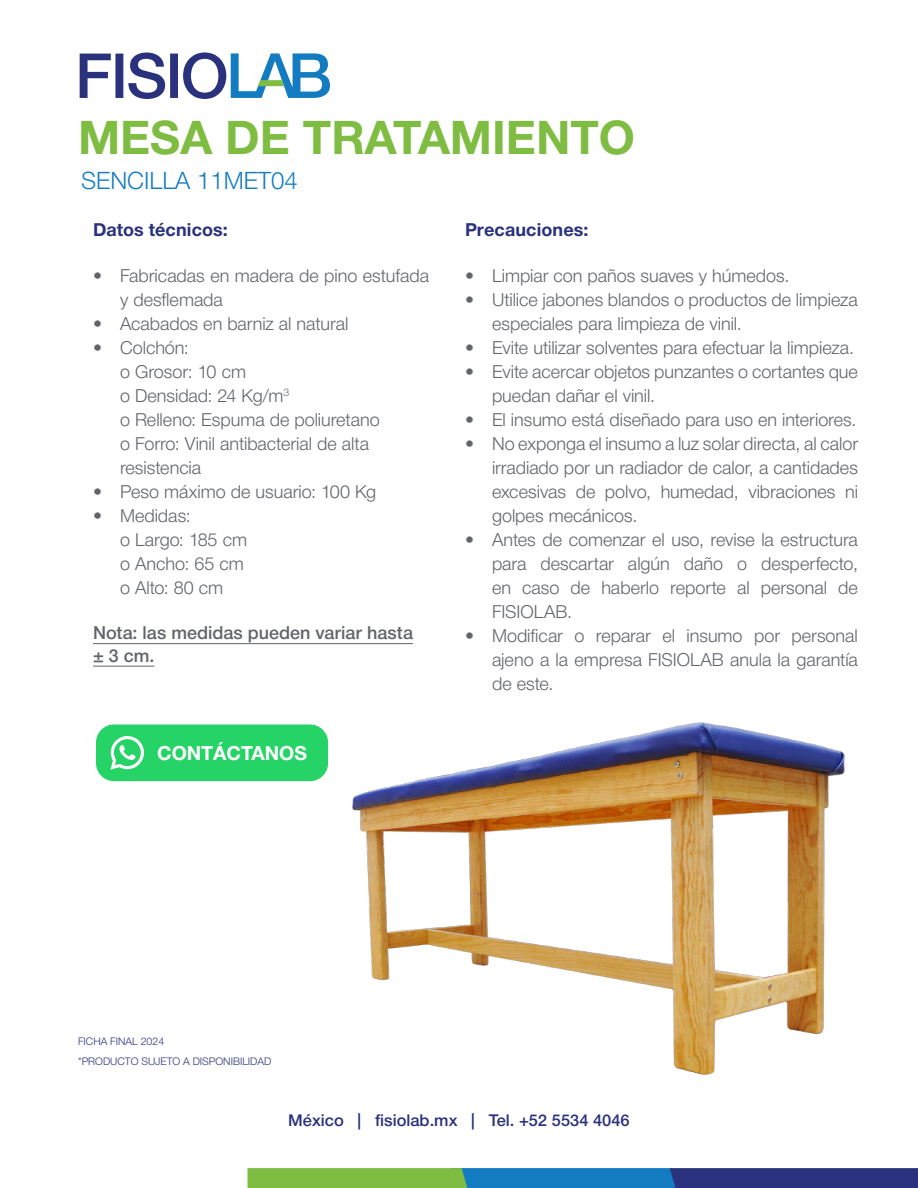
<style>
.page{position:relative;width:918px;height:1188px;background:#fff}
.page>*{position:absolute;margin:0;border:0;box-sizing:border-box;transform-origin:0 0}
.t1{font:700 46.5px "Helvetica Neue";color:#7fbc42}
.t2{font:300 24px "Helvetica Neue";color:#137cc1}
.t3{font:700 19.5px "Helvetica Neue";color:#fff}
.t4{font:300 18px/24px "Helvetica Neue";color:#61646a}
.t5{font:500 18px/22.5px "Helvetica Neue";color:#61646a}
.t6{font:700 18px "Helvetica Neue";letter-spacing:.005em;color:#2a317d}
.t7{font:500 16.35px "Helvetica Neue";color:#2a317d}
.t8{font:300 10.5px "Helvetica Neue";color:#2a317d}
</style>
<div class="page">
<svg style="left:248px;top:1168px;width:670px;height:20px;background:#3f757f"></svg>
<svg style="left:80px;top:54px;width:31px;height:44px"></svg>
<div style="left:115px;top:54px;width:8px;height:44px;background:#2a317d"></div>
<svg style="left:128px;top:53px;width:37px;height:46px"></svg>
<div style="left:170px;top:54px;width:8px;height:44px;background:#2a317d"></div>
<svg style="left:183px;top:52px;width:147px;height:47px"></svg>
<hr style="left:93px;top:643px;width:320px;height:1px;background:#61646a">
<hr style="left:93px;top:666px;width:61px;height:1px;background:#61646a">
<img style="left:352px;top:722px;width:493px;height:353px">
<div style="left:96px;top:724px;width:232px;height:57px;background:#25d366;border-radius:18px"></div>
<svg style="left:110px;top:736px;width:34px;height:34px"></svg>
<h1 class="t1" style="left:78px;top:111px;width:559px">MESA DE TRATAMIENTO</h1>
<h2 class="t2" style="left:81px;top:171px;width:218px">SENCILLA 11MET04</h2>
<p class="t6" style="left:93px;top:219px;width:136px">Datos técnicos:</p>
<p class="t4" style="left:120px;top:265px;width:311px;text-indent:-27px">• Fabricadas en madera de pino estufada y desflemada</p>
<p class="t4" style="left:93px;top:313px;width:257px">• Acabados en barniz al natural</p>
<p class="t4" style="left:120px;top:337px;width:261px;text-indent:-27px">• Colchón:<br>o Grosor: 10 cm<br>o Densidad: 24 Kg/m<sup>3<br></sup>o Relleno: Espuma de poliuretano o Forro: Vinil antibacterial de alta resistencia</p>
<p class="t4" style="left:93px;top:481px;width:285px">• Peso máximo de usuario: 100 Kg</p>
<p class="t4" style="left:120px;top:505px;width:129px;text-indent:-27px">• Medidas:<br>o Largo: 185 cm o Ancho: 65 cm o Alto: 80 cm</p>
<p class="t5" style="left:93px;top:623px;width:322px">Nota: las medidas pueden variar hasta ± 3 cm.</p>
<p class="t3" style="left:157px;top:742px;width:151px">CONTÁCTANOS</p>
<p class="t6" style="left:465px;top:219px;width:125px">Precauciones:</p>
<p class="t4" style="left:465px;top:265px;width:326px">• Limpiar con paños suaves y húmedos.</p>
<p class="t4" style="left:492px;top:289px;width:367px;text-indent:-27px">• Utilice jabones blandos o productos de limpieza especiales para limpieza de vinil.</p>
<p class="t4" style="left:465px;top:337px;width:391px">• Evite utilizar solventes para efectuar la limpieza.</p>
<p class="t4" style="left:492px;top:361px;width:367px;text-indent:-27px">• Evite acercar objetos punzantes o cortantes que puedan dañar el vinil.</p>
<p class="t4" style="left:465px;top:409px;width:393px">• El insumo está diseñado para uso en interiores.</p>
<p class="t4" style="left:492px;top:433px;width:368px;text-align:justify;text-indent:-27px">• No exponga el insumo a luz solar directa, al calor irradiado por un radiador de calor, a cantidades excesivas de polvo, humedad, vibraciones ni golpes mecánicos.</p>
<p class="t4" style="left:492px;top:529px;width:368px;text-align:justify;text-indent:-27px">• Antes de comenzar el uso, revise la estructura para descartar algún daño o desperfecto, en caso de haberlo reporte al personal de FISIOLAB.</p>
<p class="t4" style="left:492px;top:625px;width:367px;text-align:justify;text-indent:-27px">• Modificar o reparar el insumo por personal ajeno a la empresa FISIOLAB anula la garantía de este.</p>
<p class="t8" style="left:78px;top:1036px;width:88px">FICHA FINAL 2024</p>
<p class="t8" style="left:78px;top:1055px;width:195px">*PRODUCTO SUJETO A DISPONIBILIDAD</p>
<p class="t7" style="left:288px;top:1113px;width:343px">México | fisiolab.mx | Tel. +52 5534 4046</p>
</div>
